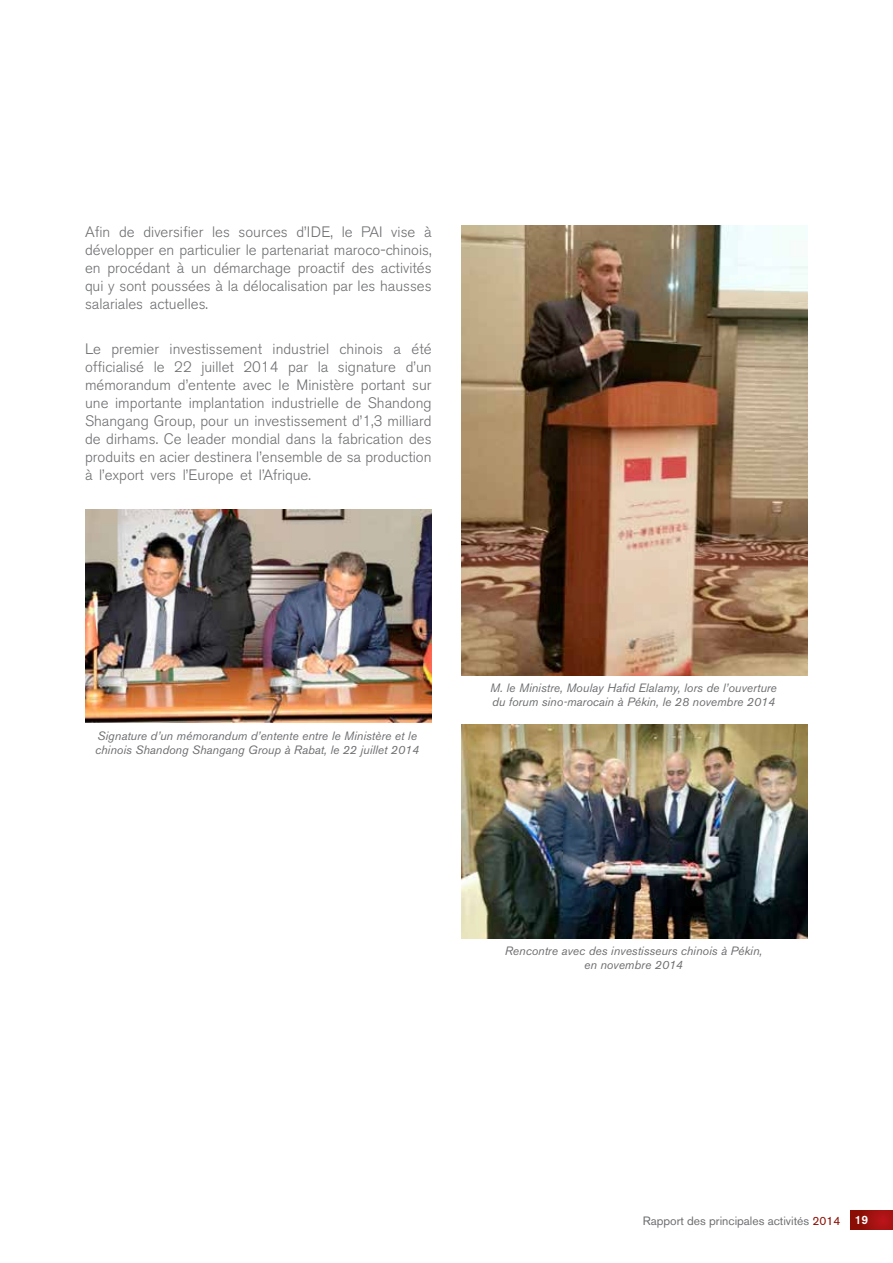
<style>
.page{position:relative;width:893px;height:1263px;background:#fff}
.page>*{position:absolute;margin:0;border:0;box-sizing:border-box;transform-origin:0 0}
.t1{font:300 15px/18px "Akzidenz Grotesk BE";color:#6d6e71;text-align:justify}
.t2{font:italic 12px/14.4px "Akzidenz Grotesk BE";color:#6d6e71}
.t3{font:12px "Akzidenz Grotesk BE";color:#6d6e71}
.s1{color:#8b0f04}
.s2{font-family:"Akzidenz Grotesk BQ";font-weight:500;color:#fff}
</style>
<div class="page">
<div style="left:850px;top:1210px;width:43px;height:20px;background:linear-gradient(to right,#850e01,#b8151a)"></div>
<img style="left:85px;top:509px;width:347px;height:213px">
<img style="left:461px;top:225px;width:347px;height:450px">
<img style="left:461px;top:724px;width:347px;height:214px">
<p class="t1" style="left:85px;top:223px;width:348px">Afin de diversifier les sources d’IDE, le PAI vise à développer en particulier le partenariat maroco-chinois, en procédant à un démarchage proactif des activités qui y sont poussées à la délocalisation par les hausses salariales actuelles.</p>
<p class="t1" style="left:85px;top:340px;width:348px">Le premier investissement industriel chinois a été officialisé le 22 juillet 2014 par la signature d’un mémorandum d’entente avec le Ministère portant sur une importante implantation industrielle de Shandong Shangang Group, pour un investissement d’1,3 milliard de dirhams. Ce leader mondial dans la fabrication des produits en acier destinera l’ensemble de sa production à l’export vers l’Europe et l’Afrique.</p>
<p class="t2" style="left:95px;top:728px;width:325px">Signature d’un mémorandum d’entente entre le Ministère et le chinois Shandong Shangang Group à Rabat, le 22 juillet 2014</p>
<p class="t2" style="left:490px;top:680px;width:288px">M. le Ministre, Moulay Hafid Elalamy, lors de l’ouverture du forum sino-marocain à Pékin, le 28 novembre 2014</p>
<p class="t2" style="left:505px;top:943px;width:259px;text-align:center">Rencontre avec des investisseurs chinois à Pékin, en novembre 2014</p>
<p class="t3" style="left:643px;top:1213px;width:227px">Rapport des principales activités <span class="s1">2014</span> <span class="s2">19</span></p>
</div>
